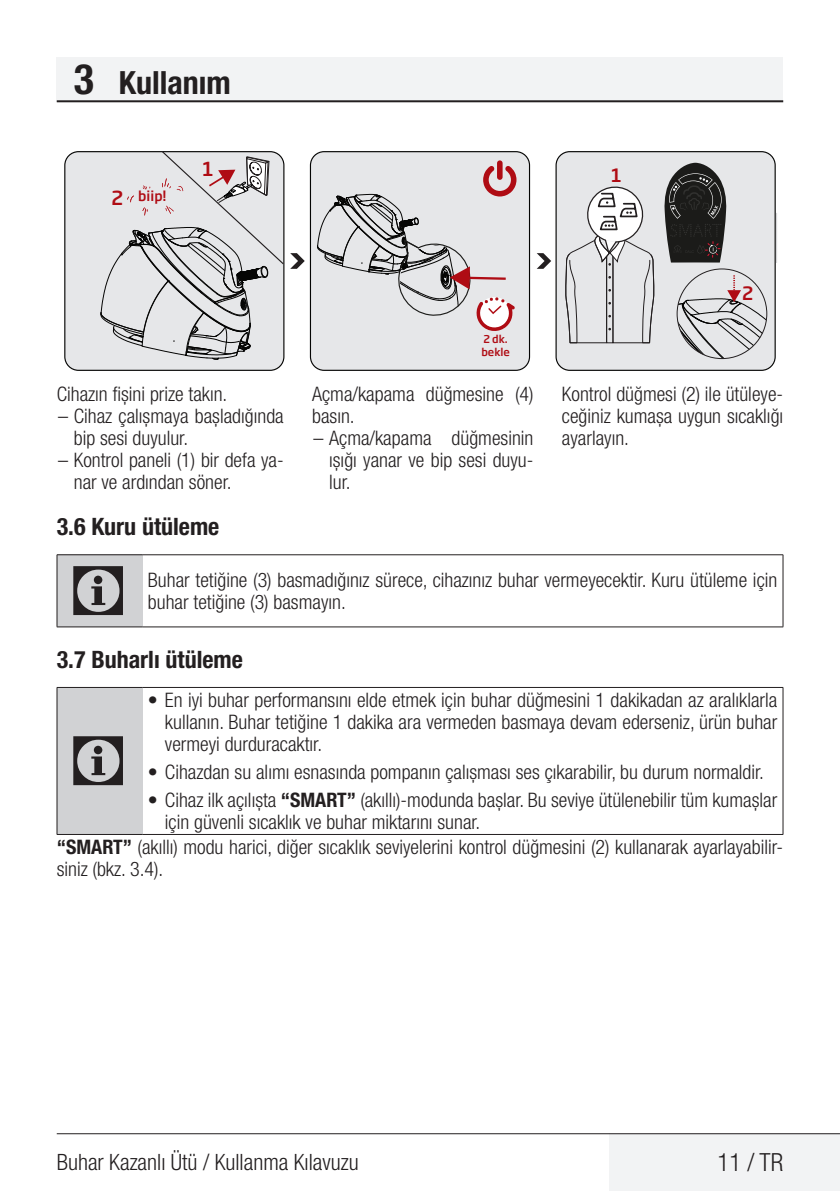
<style>
.page{position:relative;width:840px;height:1191px;background:#fff}
.page>*{position:absolute;margin:0;border:0;box-sizing:border-box;transform-origin:0 0}
.t1{font:72px "ZIWARNUN";color:#231f20}
.Unite_Baslik_Icerik{font:700 condensed 32px "Helvetica Neue LT Pro";color:#231f20}
.t2{font:300 condensed 25px "Helvetica Neue LT Pro";color:#231f20}
.Alt_Baslik_Icerik{font:700 condensed 24px "Helvetica Neue LT Pro";color:#231f20}
.t3{font:300 condensed 22.4px "Helvetica Neue LT Pro";color:#231f20}
.Duz_Metin{font:300 condensed 20px/22px "Helvetica Neue LT Pro";color:#231f20}
.Görsel_Altı_Metin{font:300 condensed 20px/22px "Helvetica Neue LT Pro";color:#231f20}
.t4{font:500 19px "Soho Gothic Pro";color:#af0c14}
.t5{font:500 18.2px "Soho Gothic Pro";color:#af0c14}
.t6{font:500 13.4px "Soho Gothic Pro";color:#af0c14}
.t7{font:500 10.6px/12.8px "Soho Gothic Pro";color:#af0c14}
.s1{font-size:42px}
.s2{font-size:19px}
.s3{font-weight:700}
</style>
<div class="page">
<div style="left:57px;top:57px;width:725px;height:45px;background:#f2f3f4"></div>
<hr style="left:57px;top:100px;width:725px;height:2px;background:#231f20">
<div style="left:609px;top:1133px;width:230px;height:58px;background:#f2f3f4"></div>
<hr style="left:57px;top:1133px;width:782px;height:1px;background:#231f20">
<div style="left:65px;top:152px;width:219px;height:218px;background:#e6e7e9;border-radius:14px"></div>
<div style="left:310px;top:152px;width:219px;height:218px;background:#e6e7e9;border-radius:14px"></div>
<div style="left:310px;top:151px;width:220px;height:220px;border:1px solid #050504;border-radius:14px"></div>
<div style="left:555px;top:152px;width:219px;height:218px;background:#e6e7e9;border-radius:14px"></div>
<div style="left:555px;top:151px;width:220px;height:220px;border:1px solid #050504;border-radius:14px"></div>
<svg style="left:536px;top:253px;width:15px;height:16px"></svg>
<hr style="left:775px;top:213px;width:1px;height:50px;background:#d1d2d4">
<svg style="left:101px;top:151px;width:203px;height:209px"></svg>
<svg style="left:317px;top:160px;width:199px;height:171px"></svg>
<svg style="left:565px;top:186px;width:90px;height:158px"></svg>
<svg style="left:676px;top:275px;width:90px;height:83px"></svg>
<svg style="left:664px;top:163px;width:62px;height:99px;background:#40403f"></svg>
<div style="left:57px;top:555px;width:85px;height:72px;background:#d1d2d4"></div>
<hr style="left:57px;top:554px;width:85px;height:1px;background:#231f20">
<hr style="left:142px;top:554px;width:640px;height:1px;background:#231f20">
<hr style="left:57px;top:555px;width:1px;height:71px;background:#231f20">
<hr style="left:782px;top:555px;width:1px;height:71px;background:#231f20">
<hr style="left:57px;top:626px;width:85px;height:1px;background:#231f20">
<hr style="left:142px;top:626px;width:640px;height:1px;background:#231f20">
<div style="left:57px;top:687px;width:85px;height:147px;background:#d1d2d4"></div>
<hr style="left:57px;top:687px;width:85px;height:1px;background:#231f20">
<hr style="left:142px;top:687px;width:640px;height:1px;background:#231f20">
<hr style="left:57px;top:687px;width:1px;height:147px;background:#231f20">
<hr style="left:782px;top:687px;width:1px;height:147px;background:#231f20">
<hr style="left:57px;top:834px;width:85px;height:1px;background:#231f20">
<hr style="left:142px;top:834px;width:640px;height:1px;background:#231f20">
<p class="Unite_Baslik_Icerik" style="left:74px;top:63px;width:158px"><span class="s1">3</span> Kullanım</p>
<p class="t6" style="left:111px;top:185px;width:57px"><span class="s2">2</span> biip!</p>
<p class="t4" style="left:202px;top:154px;width:13px">1</p>
<p class="t5" style="left:610px;top:161px;width:12px">1</p>
<p class="Görsel_Altı_Metin" style="left:57px;top:382px;width:172px">Cihazın fişini prize takın.</p>
<p class="Duz_Metin" style="left:74px;top:404px;width:211px;text-indent:-16px">– Cihaz çalışmaya başladığında bip sesi duyulur.</p>
<p class="Duz_Metin" style="left:74px;top:448px;width:211px;text-indent:-16px">– Kontrol paneli (1) bir defa ya&shy;nar ve ardından söner.</p>
<p class="t7" style="left:481px;top:332px;width:30px">2 dk. bekle</p>
<p class="Görsel_Altı_Metin" style="left:312px;top:382px;width:223px">Açma/kapama düğmesine (4) basın.</p>
<p class="Duz_Metin" style="left:329px;top:426px;width:206px;text-align:justify;text-indent:-16px">– Açma/kapama düğmesinin ışığı yanar ve bip sesi duyu&shy;lur.</p>
<p class="t5" style="left:741px;top:279px;width:13px">2</p>
<p class="Görsel_Altı_Metin" style="left:561px;top:382px;width:223px;text-align:justify">Kontrol düğmesi (2) ile ütüleye&shy;ceğiniz kumaşa uygun sıcaklığı ayarlayın.</p>
<p class="Alt_Baslik_Icerik" style="left:57px;top:512px;width:164px">3.6 Kuru ütüleme</p>
<p class="t1" style="left:69px;top:552px;width:63px">C</p>
<p class="Duz_Metin" style="left:148px;top:569px;width:630px">Buhar tetiğine (3) basmadığınız sürece, cihazınız buhar vermeyecektir. Kuru ütüleme için buhar tetiğine (3) basmayın.</p>
<p class="Alt_Baslik_Icerik" style="left:57px;top:645px;width:187px">3.7 Buharlı ütüleme</p>
<p class="Duz_Metin" style="left:165px;top:689px;width:613px;text-align:justify;text-indent:-17px"><span class="s3">•</span> En iyi buhar performansını elde etmek için buhar düğmesini 1 dakikadan az aralıklarla kullanın. Buhar tetiğine 1 dakika ara vermeden basmaya devam ederseniz, ürün buhar vermeyi durduracaktır.</p>
<p class="Duz_Metin" style="left:148px;top:761px;width:617px"><span class="s3">•</span> Cihazdan su alımı esnasında pompanın çalışması ses çıkarabilir, bu durum normaldir.</p>
<p class="Duz_Metin" style="left:165px;top:788px;width:613px;text-indent:-17px"><span class="s3">•</span> Cihaz ilk açılışta <span class="s3">“SMART”</span> (akıllı)-modunda başlar. Bu seviye ütülenebilir tüm kumaşlar için güvenli sıcaklık ve buhar miktarını sunar.</p>
<p class="Duz_Metin" style="left:57px;top:836px;width:727px"><span class="s3">“SMART”</span> (akıllı) modu harici, diğer sıcaklık seviyelerini kontrol düğmesini (2) kullanarak ayarlayabilir&shy;siniz (bkz. 3.4).</p>
<p class="t1" style="left:69px;top:723px;width:63px">C</p>
<p class="t3" style="left:57px;top:1149px;width:303px">Buhar Kazanlı Ütü / Kullanma Kılavuzu</p>
<p class="t2" style="left:717px;top:1147px;width:67px">11 / TR</p>
</div>
